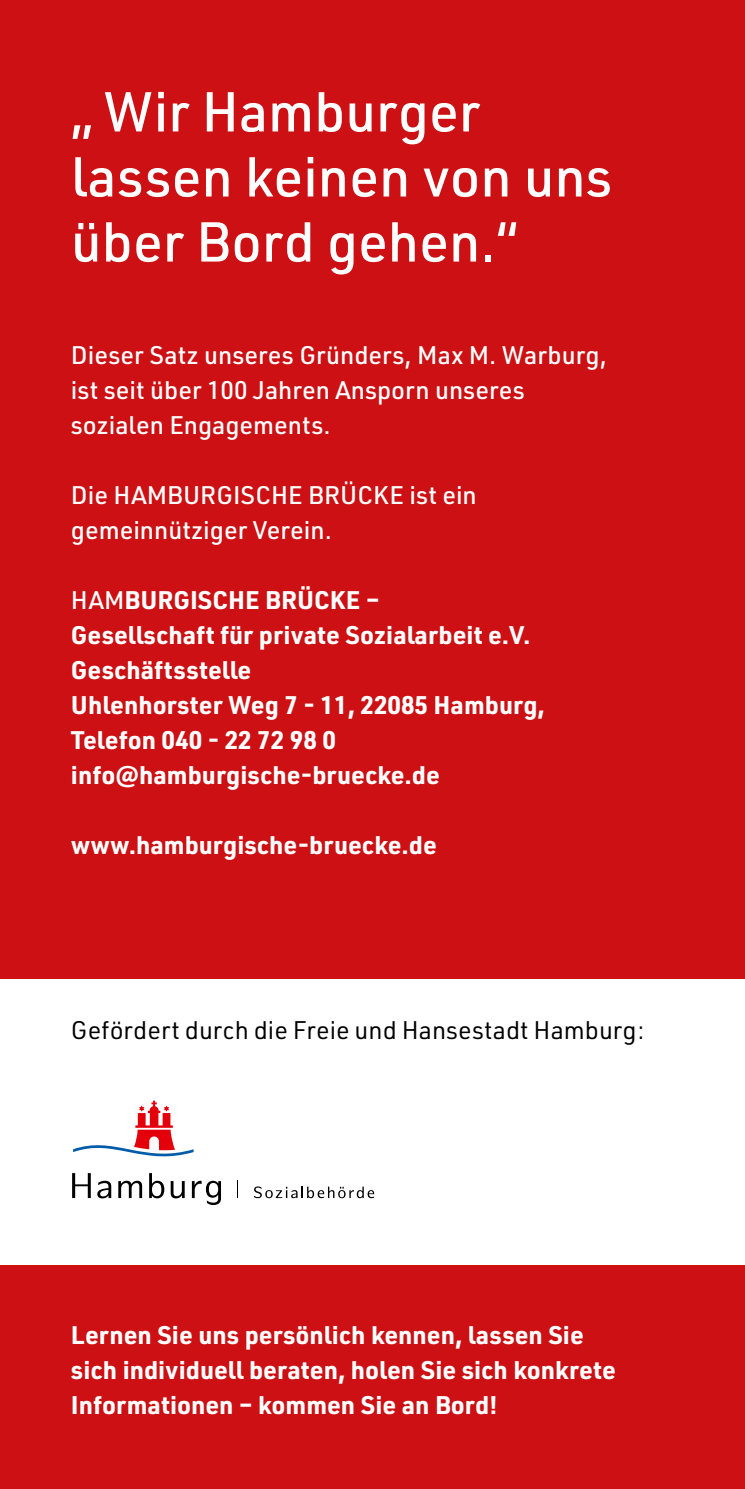
<style>
.page{position:relative;width:745px;height:1489px;background:#fff}
.page>*{position:absolute;margin:0;border:0;box-sizing:border-box;transform-origin:0 0}
.t1{font:500 55px/65px "URWDIN";color:#fff}
.t2{font:700 25px/35px "URWDIN";color:#fff}
.t3{font:500 25px/35px "URWDIN";color:#fff}
.t4{font:25px "URWDIN";color:#000}
.s1{font-weight:500}
</style>
<div class="page">
<div style="left:0;top:1265px;width:744px;height:223px;background:#cd1013"></div>
<div style="left:0;top:0;width:744px;height:978px;background:#cd1013"></div>
<svg style="left:72px;top:1173px;width:19px;height:24px"></svg>
<svg style="left:97px;top:1180px;width:14px;height:18px"></svg>
<svg style="left:118px;top:1180px;width:24px;height:17px"></svg>
<svg style="left:149px;top:1173px;width:15px;height:25px"></svg>
<svg style="left:170px;top:1181px;width:14px;height:17px"></svg>
<svg style="left:192px;top:1180px;width:29px;height:24px"></svg>
<svg style="left:73px;top:1100px;width:120px;height:57px"></svg>
<svg style="left:254px;top:1186px;width:120px;height:12px"></svg>
<svg style="left:237px;top:1180px;width:1px;height:17px"></svg>
<h1 class="t1" style="left:71px;top:77px;width:542px">„ Wir Hamburger lassen keinen von uns über Bord gehen.“</h1>
<p class="t3" style="left:71px;top:337px;width:537px">Dieser Satz unseres Gründers, Max M. Warburg, ist seit über 100 Jahren Ansporn unseres sozialen Engagements.</p>
<p class="t3" style="left:71px;top:477px;width:407px">Die HAMBURGISCHE BRÜCKE ist ein gemeinnütziger Verein.</p>
<p class="t2" style="left:71px;top:581px;width:475px"><span class="s1">HAM</span>BURGISCHE BRÜCKE –<br>Gesellschaft für private Sozialarbeit e.V.<br>Geschäftsstelle<br>Uhlenhorster Weg 7 - 11, 22085 Hamburg,<br>Telefon 040 - 22 72 98 0 info@hamburgische-bruecke.de</p>
<p class="t2" style="left:71px;top:826px;width:367px">www.hamburgische-bruecke.de</p>
<p class="t4" style="left:71px;top:1013px;width:574px">Gefördert durch die Freie und Hansestadt Hamburg:</p>
<p class="t2" style="left:71px;top:1316px;width:546px">Lernen Sie uns persönlich kennen, lassen Sie sich individuell beraten, holen Sie sich konkrete<br>Informationen – kommen Sie an Bord!</p>
</div>
